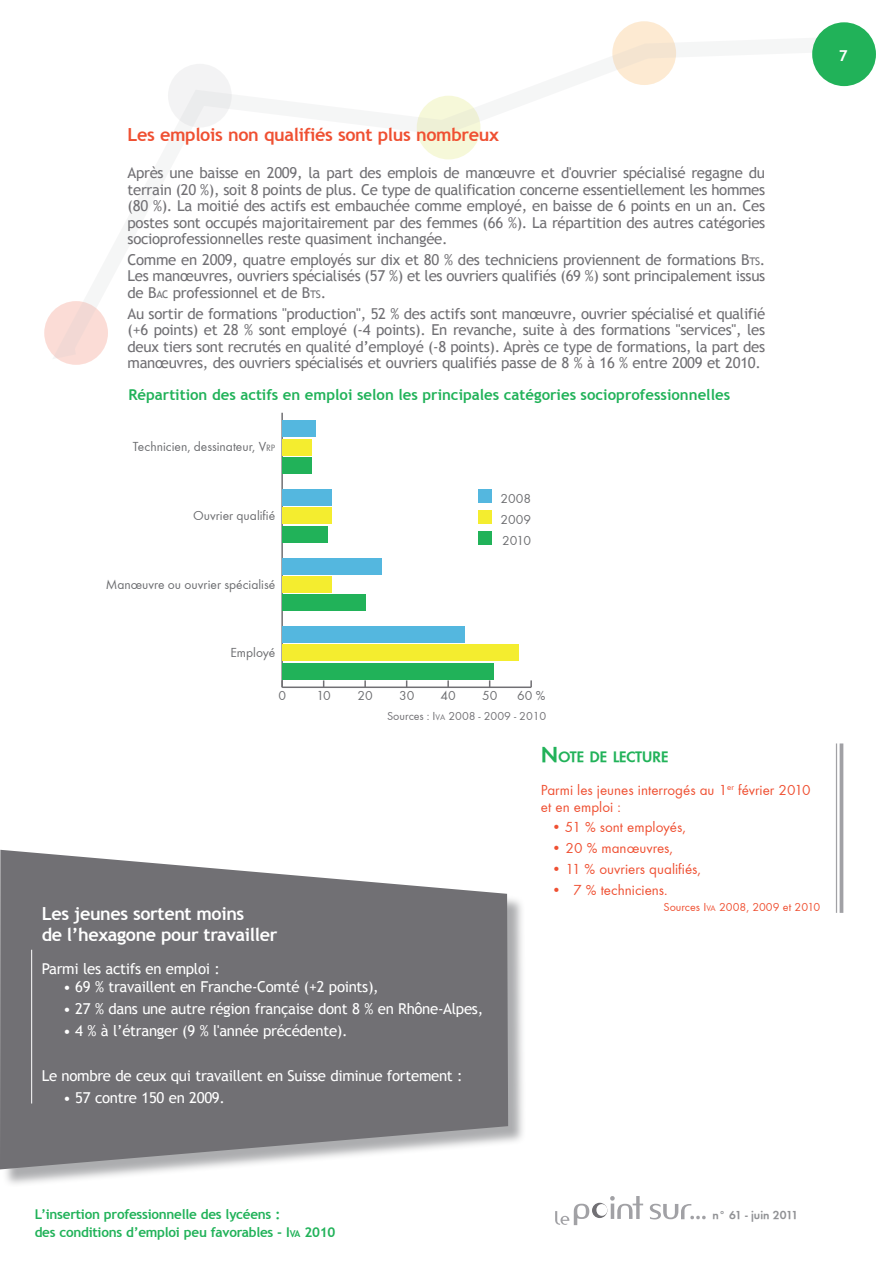
<style>
.page{position:relative;width:893px;height:1263px;background:#fff}
.page>*{position:absolute;margin:0;border:0;box-sizing:border-box;transform-origin:0 0}
.t1{font:700 18px/21px "Trebuchet MS";letter-spacing:-.02em;color:#fff}
.t2{font:700 18px "Trebuchet MS";letter-spacing:-.02em;color:#ef5032}
.t3{font:700 15.75px "Function";letter-spacing:-.03em;color:#21b259}
.t4{font:15px/16.5px "Trebuchet MS";letter-spacing:-.02em;color:#717074;text-align:justify}
.t5{font:15px "Trebuchet MS";letter-spacing:-.02em;color:#fff}
.t6{font:15px/16.5px "Function";color:#ef5032}
.t7{font:700 15px "Trebuchet MS";color:#21b259}
.t8{font:700 15px "Trebuchet MS";color:#fff}
.t9{font:13.5px/21px "Function";color:#6c6d70;text-align:justify}
.t10{font:700 13.5px "Trebuchet MS";letter-spacing:-.02em;color:#21b259}
.t11{font:12px "Function";color:#717074}
.t12{font:12px "Function";color:#ef5032}
.t13{font:700 12px "Function";color:#919295}
.s1{font-size:10.5px}
.s2{font-style:inherit}
.s3{font-size:9.45px}
.s4{font-size:8.4px}
.s5{font-size:22.5px}
</style>
<div class="page">
<svg style="left:44px;top:301px;width:64px;height:64px"></svg>
<div style="left:612px;top:21px;width:64px;height:64px;background:#fdead2;border-radius:50%"></div>
<svg style="left:51px;top:35px;width:801px;height:326px"></svg>
<div style="left:812px;top:22px;width:64px;height:64px;background:#21b259;border-radius:50%"></div>
<svg style="left:650px;top:1204px;width:56px;height:15px"></svg>
<svg style="left:591px;top:1202px;width:17px;height:17px"></svg>
<div style="left:590px;top:1201px;width:19px;height:18px;border:2px solid #fff;border-radius:50%"></div>
<svg style="left:555px;top:1204px;width:34px;height:21px"></svg>
<svg style="left:610px;top:1196px;width:33px;height:23px"></svg>
<div style="left:596px;top:1204px;width:11px;height:12px;background:#fff;border-radius:50%"></div>
<hr style="left:282px;top:686px;width:249px;height:2px;background:#717074">
<svg style="left:364px;top:680px;width:2px;height:7px"></svg>
<svg style="left:447px;top:680px;width:2px;height:7px"></svg>
<svg style="left:530px;top:680px;width:2px;height:7px"></svg>
<hr style="left:281px;top:413px;width:2px;height:274px;background:#717074">
<div style="left:282px;top:457px;width:29px;height:17px;background:#21b259"></div>
<div style="left:282px;top:526px;width:46px;height:16px;background:#21b259"></div>
<div style="left:282px;top:594px;width:83px;height:17px;background:#21b259"></div>
<div style="left:282px;top:663px;width:212px;height:16px;background:#21b259"></div>
<div style="left:282px;top:439px;width:29px;height:16px;background:#f4ed2f"></div>
<div style="left:282px;top:507px;width:50px;height:17px;background:#f4ed2f"></div>
<div style="left:282px;top:576px;width:50px;height:16px;background:#f4ed2f"></div>
<div style="left:282px;top:645px;width:237px;height:16px;background:#f4ed2f"></div>
<div style="left:282px;top:420px;width:33px;height:17px;background:#54b7df"></div>
<div style="left:282px;top:489px;width:50px;height:17px;background:#54b7df"></div>
<div style="left:282px;top:558px;width:100px;height:16px;background:#54b7df"></div>
<div style="left:282px;top:626px;width:183px;height:17px;background:#54b7df"></div>
<div style="left:478px;top:489px;width:13px;height:14px;background:#54b7df"></div>
<div style="left:478px;top:510px;width:13px;height:14px;background:#f4ed2f"></div>
<div style="left:478px;top:531px;width:13px;height:14px;background:#21b259"></div>
<hr style="left:840px;top:743px;width:3px;height:170px;background:#a1a1a5">
<hr style="left:836px;top:743px;width:1px;height:170px;background:#a1a1a5">
<div style="left:2px;top:852px;width:525px;height:335px;background:#919295;opacity:.75"></div>
<svg style="left:0;top:850px;width:508px;height:319px;background:#818084"></svg>
<hr style="left:31px;top:950px;width:1px;height:153px;background:#fff">
<p class="t8" style="left:839px;top:46px;width:10px">7</p>
<p class="t2" style="left:128px;top:123px;width:373px">Les emplois non qualifiés sont plus nombreux</p>
<p class="t4" style="left:128px;top:165px;width:639px">Après une baisse en 2009, la part des emplois de manœuvre et d'ouvrier spécialisé regagne du terrain (20 %), soit 8 points de plus. Ce type de qualification concerne essentiellement les hommes (80 %). La moitié des actifs est embauchée comme employé, en baisse de 6 points en un an. Ces postes sont occupés majoritairement par des femmes (66 %). La répartition des autres catégories socioprofessionnelles reste quasiment inchangée.</p>
<p class="t4" style="left:128px;top:251px;width:639px">Comme en 2009, quatre employés sur dix et 80 % des techniciens proviennent de formations B<span class="s1">TS</span>.<br>Les manœuvres, ouvriers spécialisés (57 %) et les ouvriers qualifiés (69 %) sont principalement issus de <span class="s2">B</span><span class="s1">AC</span> professionnel et de B<span class="s1">TS</span>.</p>
<p class="t4" style="left:128px;top:305px;width:639px">Au sortir de formations "production", 52 % des actifs sont manœuvre, ouvrier spécialisé et qualifié (+6 points) et 28 % sont employé (-4 points). En revanche, suite à des formations "services", les deux tiers sont recrutés en qualité d’employé (-8 points). Après ce type de formations, la part des manœuvres, des ouvriers spécialisés et ouvriers qualifiés passe de 8 % à 16 % entre 2009 et 2010.</p>
<p class="t7" style="left:128px;top:385px;width:603px">Répartition des actifs en emploi selon les principales catégories socioprofessionnelles</p>
<p class="t9" style="left:133px;top:436px;width:144px">Technicien, dessinateur, V<span class="s3">RP</span></p>
<p class="t9" style="left:193px;top:505px;width:84px">Ouvrier qualifié</p>
<p class="t9" style="left:106px;top:574px;width:171px">Manœuvre ou ouvrier spécialisé</p>
<p class="t9" style="left:230px;top:642px;width:46px">Employé</p>
<p class="t9" style="left:501px;top:488px;width:32px">2008<br>2009<br>2010</p>
<p class="t9" style="left:278px;top:685px;width:9px">0</p>
<p class="t9" style="left:316px;top:685px;width:16px">10</p>
<p class="t9" style="left:357px;top:685px;width:17px">20</p>
<p class="t9" style="left:399px;top:685px;width:17px">30</p>
<p class="t9" style="left:440px;top:685px;width:17px">40</p>
<p class="t9" style="left:482px;top:685px;width:17px">50</p>
<p class="t9" style="left:517px;top:685px;width:30px">60 %</p>
<p class="t11" style="left:387px;top:709px;width:161px">Sources : I<span class="s4">VA</span> 2008 - 2009 - 2010</p>
<p class="t1" style="left:42px;top:903px;width:237px">Les jeunes sortent moins<br>de l’hexagone pour travailler</p>
<p class="t5" style="left:42px;top:960px;width:180px">Parmi les actifs en emploi :</p>
<p class="t5" style="left:63px;top:978px;width:317px">• 69 % travaillent en Franche-Comté (+2 points),</p>
<p class="t5" style="left:63px;top:1000px;width:422px">• 27 % dans une autre région française dont 8 % en Rhône-Alpes,</p>
<p class="t5" style="left:63px;top:1022px;width:286px">• 4 % à l’étranger (9 % l'année précédente).</p>
<p class="t5" style="left:42px;top:1066px;width:422px">Le nombre de ceux qui travaillent en Suisse diminue fortement :</p>
<p class="t5" style="left:63px;top:1089px;width:164px">• 57 contre 150 en 2009.</p>
<p class="t3" style="left:541px;top:748px;width:129px"><span class="s5">N</span>OTE DE LECTURE</p>
<p class="t6" style="left:541px;top:782px;width:271px">Parmi les jeunes interrogés au 1<sup>er</sup> février 2010 et en emploi :</p>
<p class="t6" style="left:551px;top:819px;width:136px">• 51 % sont employés,</p>
<p class="t6" style="left:551px;top:840px;width:123px">• 20 % manœuvres,</p>
<p class="t6" style="left:551px;top:861px;width:151px">• 11 % ouvriers qualifiés,</p>
<p class="t6" style="left:551px;top:881px;width:118px">• 7 % techniciens.</p>
<p class="t12" style="left:663px;top:900px;width:158px">Sources I<span class="s4">va</span> 2008, 2009 et 2010</p>
<p class="t10" style="left:35px;top:1206px;width:247px">L’insertion professionnelle des lycéens :</p>
<p class="t13" style="left:712px;top:1207px;width:87px">n° 61 - juin 2011</p>
<p class="t10" style="left:35px;top:1224px;width:302px">des conditions d’emploi peu favorables - <span class="s2">I</span><span class="s3">va</span> 2010</p>
</div>
